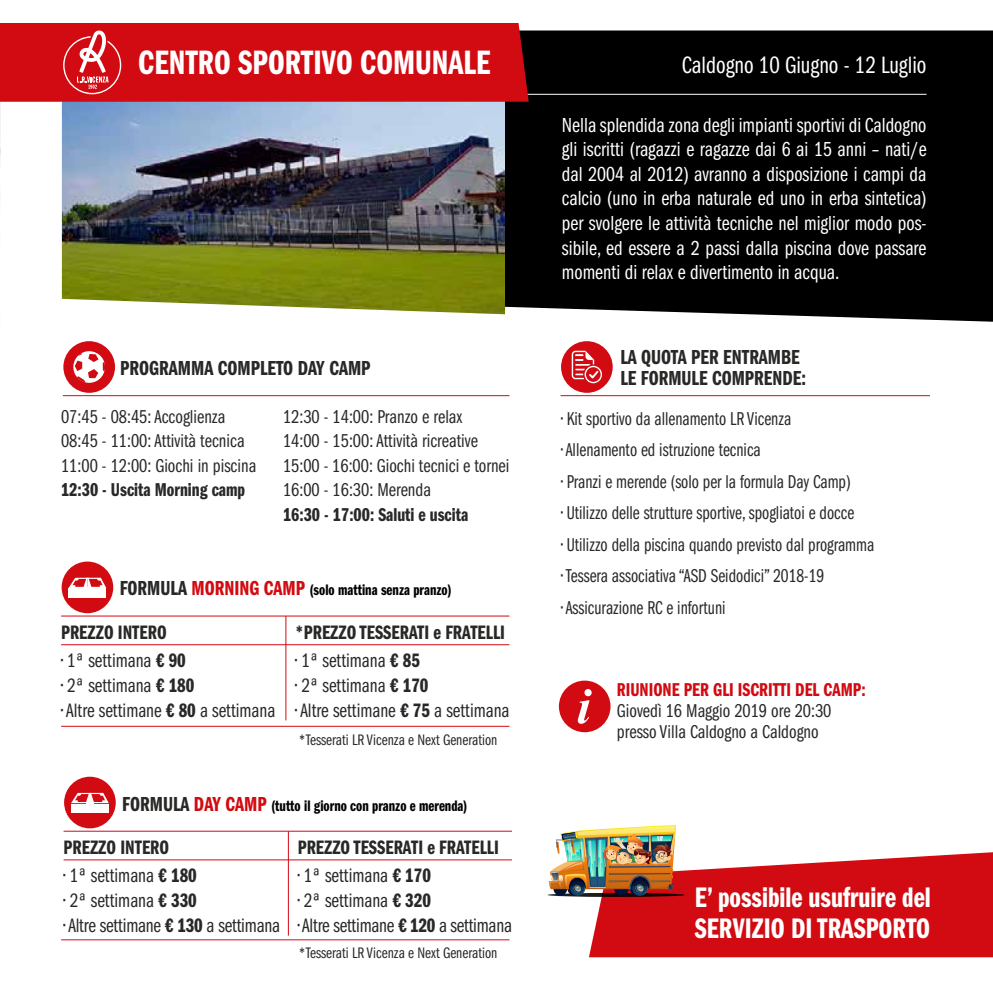
<style>
.page{position:relative;width:993px;height:993px;background:#fff}
.page>*{position:absolute;margin:0;border:0;box-sizing:border-box;transform-origin:0 0}
.t1{font:35px "ITC Franklin Gothic Std Dm Cp";color:#fff}
.t2{font:29.22px/31.2px "ITC Franklin Gothic Std Dm Cp";color:#fff}
.t3{font:24.5px "ITC Franklin Gothic Std Bk Cp";color:#fff}
.t4{font:21px/24.5px "ITC Franklin Gothic Std Bk Cp";color:#fff;text-align:justify}
.t5{font:21px/21px "ITC Franklin Gothic Std Dm Cp";color:#282827}
.t6{font:20.12px "ITC Franklin Gothic Std Bk Cp";color:#282827}
.t7{font:20.12px "ITC Franklin Gothic Std Dm Cp";color:#282827}
.t8{font:19.25px "ITC Franklin Gothic Std Bk Cp";color:#282827;scale:.95 1}
.t9{font:19.25px/24.5px "ITC Franklin Gothic Std Bk Cp";color:#282827}
.t10{font:19.25px "ITC Franklin Gothic Std Dm Cp";color:#282827}
.t11{font:19.25px "ITC Franklin Gothic Std Dm Cp";color:#d20a11}
.t12{font:15.75px "ITC Franklin Gothic Std Dm Cp";color:#000}
.t13{font:15.75px "ITC Franklin Gothic Std Bk Cp";color:#282827}
.s1{font-size:21px;color:#282827}
.s2{font-size:21px;color:#d20a11}
.s3{font-family:"ITC Franklin Gothic Std Dm Cp"}
</style>
<div class="page">
<img style="left:0;top:102px;width:1px;height:54px">
<div style="left:498px;top:30px;width:494px;height:291px;background:#000"></div>
<img style="left:62px;top:102px;width:443px;height:212px">
<hr style="left:63px;top:395px;width:446px;height:1px;background:#d20a11">
<div style="left:63px;top:341px;width:52px;height:51px;background:#d20a11;border-radius:50%"></div>
<svg style="left:73px;top:351px;width:32px;height:32px"></svg>
<hr style="left:64px;top:830px;width:447px;height:1px;background:#d20a11">
<hr style="left:288px;top:830px;width:1px;height:105px;background:#d20a11">
<hr style="left:64px;top:859px;width:447px;height:1px;background:#d20a11">
<div style="left:64px;top:776px;width:52px;height:52px;background:#d20a11;border-radius:50%"></div>
<hr style="left:71px;top:810px;width:38px;height:2px;background:#fff">
<svg style="left:71px;top:792px;width:38px;height:18px"></svg>
<hr style="left:560px;top:395px;width:369px;height:1px;background:#d20a11">
<div style="left:561px;top:341px;width:51px;height:51px;background:#d20a11;border-radius:50%"></div>
<svg style="left:571px;top:350px;width:31px;height:33px"></svg>
<svg style="left:588px;top:852px;width:404px;height:104px;fill:#d20a11"></svg>
<svg style="left:547px;top:892px;width:137px;height:4px"></svg>
<img style="left:548px;top:824px;width:128px;height:71px">
<hr style="left:484px;top:94px;width:442px;height:1px;background:#fff">
<div style="left:0;top:23px;width:528px;height:79px;background:#d20a11"></div>
<svg style="left:63px;top:30px;width:58px;height:64px"></svg>
<div style="left:558px;top:680px;width:52px;height:52px;background:#d20a11;border-radius:50%"></div>
<svg style="left:577px;top:689px;width:14px;height:34px"></svg>
<hr style="left:61px;top:615px;width:448px;height:1px;background:#d20a11">
<hr style="left:285px;top:616px;width:1px;height:104px;background:#d20a11">
<hr style="left:61px;top:644px;width:448px;height:1px;background:#d20a11">
<hr style="left:61px;top:725px;width:448px;height:1px;background:#d20a11">
<div style="left:62px;top:561px;width:51px;height:52px;background:#d20a11;border-radius:50%"></div>
<hr style="left:69px;top:595px;width:37px;height:2px;background:#fff">
<svg style="left:69px;top:577px;width:37px;height:18px"></svg>
<hr style="left:61px;top:939px;width:448px;height:1px;background:#d20a11">
<h1 class="t1" style="left:138px;top:43px;width:353px">CENTRO SPORTIVO COMUNALE</h1>
<p class="t5" style="left:120px;top:358px;width:252px">PROGRAMMA COMPLETO DAY CAMP</p>
<p class="t9" style="left:61px;top:404px;width:196px">07:45 - 08:45: Accoglienza<br>08:45 - 11:00: Attività tecnica<br>11:00 - 12:00: Giochi in piscina</p>
<p class="t10" style="left:61px;top:479px;width:185px">12:30 - Uscita Morning camp</p>
<p class="t9" style="left:283px;top:404px;width:228px">12:30 - 14:00: Pranzo e relax<br>14:00 - 15:00: Attività ricreative<br>15:00 - 16:00: Giochi tecnici e tornei<br>16:00 - 16:30: Merenda</p>
<p class="t10" style="left:283px;top:503px;width:187px">16:30 - 17:00: Saluti e uscita</p>
<p class="t12" style="left:120px;top:581px;width:333px"><span class="s1">FORMULA</span> <span class="s2">MORNING CAMP</span> (solo mattina senza pranzo)</p>
<p class="t7" style="left:295px;top:620px;width:211px">*PREZZO TESSERATI e FRATELLI</p>
<p class="t6" style="left:295px;top:648px;width:126px">• 1ª settimana <span class="s3">€ 85</span></p>
<p class="t6" style="left:295px;top:674px;width:135px">• 2ª settimana <span class="s3">€ 170</span></p>
<p class="t6" style="left:295px;top:699px;width:216px">• Altre settimane <span class="s3">€ 75</span> a settimana</p>
<p class="t13" style="left:299px;top:730px;width:200px">*Tesserati LR Vicenza e Next Generation</p>
<p class="t7" style="left:61px;top:620px;width:107px">PREZZO INTERO</p>
<p class="t6" style="left:61px;top:648px;width:126px">• 1ª settimana <span class="s3">€ 90</span></p>
<p class="t6" style="left:61px;top:674px;width:135px">• 2ª settimana <span class="s3">€ 180</span></p>
<p class="t6" style="left:61px;top:699px;width:216px">• Altre settimane <span class="s3">€ 80</span> a settimana</p>
<p class="t12" style="left:122px;top:796px;width:347px"><span class="s1">FORMULA</span> <span class="s2">DAY CAMP</span> (tutto il giorno con pranzo e merenda)</p>
<p class="t7" style="left:297px;top:835px;width:203px">PREZZO TESSERATI e FRATELLI</p>
<p class="t6" style="left:297px;top:863px;width:135px">• 1ª settimana <span class="s3">€ 170</span></p>
<p class="t6" style="left:297px;top:889px;width:135px">• 2ª settimana <span class="s3">€ 320</span></p>
<p class="t6" style="left:297px;top:914px;width:216px">• Altre settimane <span class="s3">€ 120</span> a settimana</p>
<p class="t7" style="left:64px;top:835px;width:107px">PREZZO INTERO</p>
<p class="t6" style="left:64px;top:863px;width:135px">• 1ª settimana <span class="s3">€ 180</span></p>
<p class="t6" style="left:64px;top:889px;width:135px">• 2ª settimana <span class="s3">€ 330</span></p>
<p class="t6" style="left:64px;top:914px;width:218px">• Altre settimane <span class="s3">€ 130</span> a settimana</p>
<p class="t13" style="left:299px;top:943px;width:200px">*Tesserati LR Vicenza e Next Generation</p>
<p class="t3" style="left:681px;top:52px;width:246px">Caldogno 10 Giugno - 12 Luglio</p>
<p class="t4" style="left:561px;top:113px;width:366px">Nella splendida zona degli impianti sportivi di Caldogno gli iscritti (ragazzi e ragazze dai 6 ai 15 anni – nati/e dal 2004 al 2012) avranno a disposizione i campi da calcio (uno in erba naturale ed uno in erba sintetica) per svolgere le attività tecniche nel miglior modo pos&shy;sibile, ed essere a 2 passi dalla piscina dove passare momenti di relax e divertimento in acqua.</p>
<p class="t5" style="left:620px;top:346px;width:187px">LA QUOTA PER ENTRAMBE<br>LE FORMULE COMPRENDE:</p>
<p class="t8" style="left:561px;top:408px;width:244px">• Kit sportivo da allenamento LR Vicenza</p>
<p class="t8" style="left:561px;top:439px;width:212px">• Allenamento ed istruzione tecnica</p>
<p class="t8" style="left:561px;top:471px;width:306px">• Pranzi e merende (solo per la formula Day Camp)</p>
<p class="t8" style="left:561px;top:502px;width:310px">• Utilizzo delle strutture sportive, spogliatoi e docce</p>
<p class="t8" style="left:561px;top:534px;width:331px">• Utilizzo della piscina quando previsto dal programma</p>
<p class="t8" style="left:561px;top:565px;width:278px">• Tessera associativa “ASD Seidodici” 2018-19</p>
<p class="t8" style="left:561px;top:597px;width:175px">• Assicurazione RC e infortuni</p>
<p class="t11" style="left:616px;top:679px;width:250px">RIUNIONE PER GLI ISCRITTI DEL CAMP:</p>
<p class="t9" style="left:616px;top:700px;width:216px;line-height:21px">Giovedì 16 Maggio 2019 ore 20:30 presso Villa Caldogno a Caldogno</p>
<h2 class="t2" style="left:694px;top:881px;width:237px">E’ possibile usufruire del<br>SERVIZIO DI TRASPORTO</h2>
</div>
